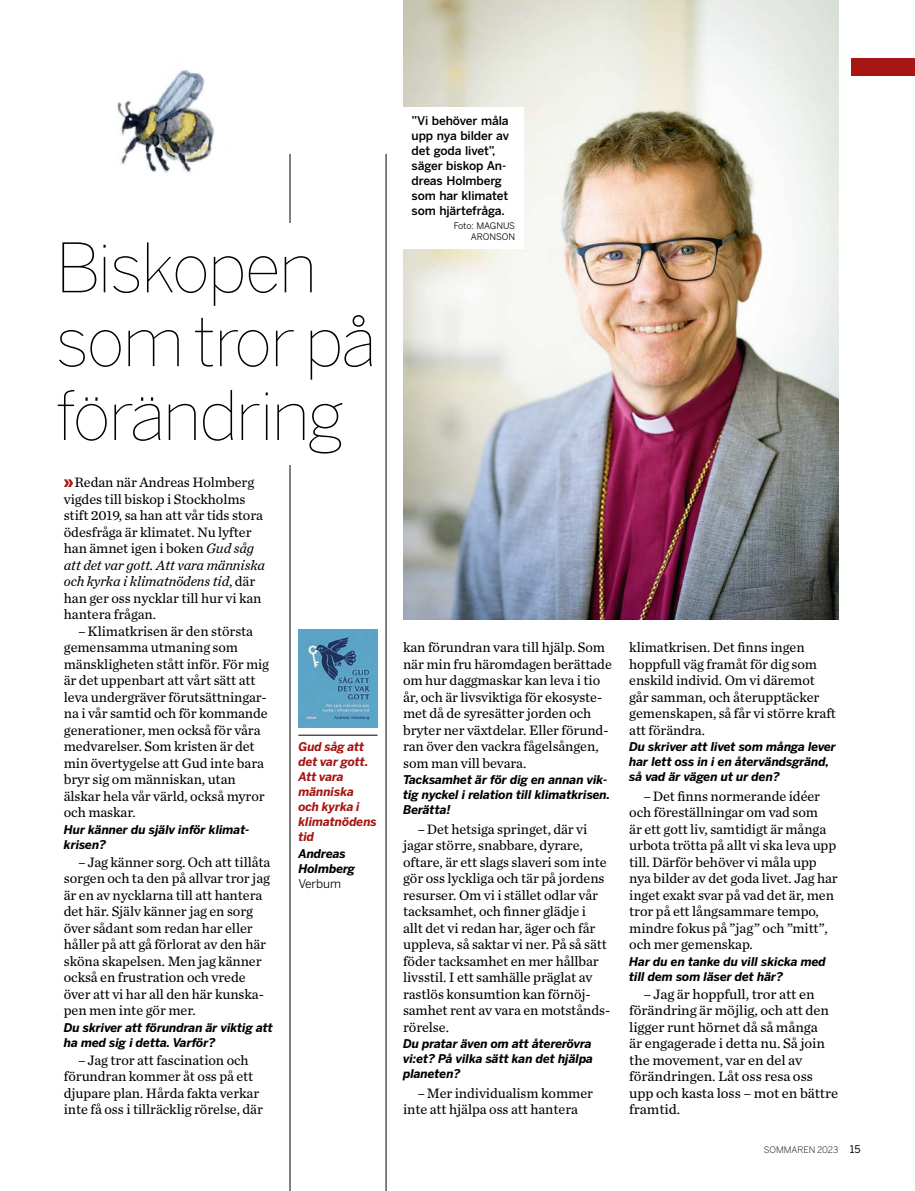
<style>
.page{position:relative;width:915px;height:1191px;background:#fff}
.page>*{position:absolute;margin:0;border:0;box-sizing:border-box;transform-origin:0 0}
.t1{font:100 67.5px/73.8px "Benton Sans";letter-spacing:-.03em;color:#000}
.t2{font:14.25px/16.5px "Chronicle Text G2";letter-spacing:-.005em;color:#000}
.t3{font:italic 700 12px/15px "Benton Sans";letter-spacing:-.005em;color:#000}
.t4{font:500 12px/15px "Benton Sans";letter-spacing:-.01em;color:#000}
.t5{font:italic 700 12px/15px "Benton Sans";letter-spacing:-.005em;color:#a61612}
.t6{font:12px "Benton Sans";letter-spacing:-.005em;color:#000}
.t7{font:9px/10.5px "Benton Sans";letter-spacing:-.005em;color:#000;text-align:right}
.t8{font:300 9px "Benton Sans";letter-spacing:-.005em;color:#000}
.s1{font-family:"Benton Sans";font-weight:900;color:#a61612}
.s2{font-style:italic}
.s3{font-weight:400;font-size:10.5px}
</style>
<div class="page">
<hr style="left:289px;top:154px;width:1px;height:1037px;background:#000">
<hr style="left:385px;top:154px;width:1px;height:1037px;background:#000">
<div style="left:850px;top:58px;width:64px;height:18px;background:#a61612"></div>
<div style="left:55px;top:223px;width:321px;height:241px;background:#fff"></div>
<hr style="left:298px;top:735px;width:79px;height:1px;background:#000">
<img style="left:298px;top:629px;width:79px;height:98px">
<img style="left:403px;top:0;width:435px;height:619px">
<div style="left:403px;top:107px;width:120px;height:141px;background:#fff"></div>
<img style="left:117px;top:69px;width:97px;height:104px">
<h1 class="t1" style="left:55px;top:230px;width:322px">Biskopen som tror på förändring</h1>
<p class="t2" style="left:64px;top:473px;width:203px"><span class="s1">»»</span>Redan när Andreas Holmberg vigdes till biskop i Stockholms stift 2019, sa han att vår tids stora ödesfråga är klimatet. Nu lyfter han ämnet igen i boken <span class="s2">Gud såg att det var gott. Att vara människa och kyrka i klimatnödens tid</span>, där han ger oss nycklar till hur vi kan hantera frågan.</p>
<p class="t2" style="left:64px;top:622px;width:207px;text-indent:14px">– Klimatkrisen är den största gemensamma utmaning som mänskligheten stått inför. För mig är det uppenbart att vårt sätt att leva undergräver förutsättningar&shy;na i vår samtid och för kommande generationer, men också för våra medvarelser. Som kristen är det min övertygelse att Gud inte bara bryr sig om människan, utan älskar hela vår värld, också myror och maskar.</p>
<p class="t3" style="left:64px;top:822px;width:187px">Hur känner du själv inför klimat&shy;krisen?</p>
<p class="t2" style="left:64px;top:853px;width:208px;text-indent:14px">– Jag känner sorg. Och att tillåta sorgen och ta den på allvar tror jag är en av nycklarna till att hantera det här. Själv känner jag en sorg över sådant som redan har eller håller på att gå förlorat av den här sköna skapelsen. Men jag känner också en frustration och vrede över att vi har all den här kunska&shy;pen men inte gör mer.</p>
<p class="t3" style="left:64px;top:1020px;width:210px">Du skriver att förundran är viktig att ha med sig i detta. Varför?</p>
<p class="t2" style="left:64px;top:1051px;width:200px;text-indent:14px">– Jag tror att fascination och förundran kommer åt oss på ett djupare plan. Hårda fakta verkar inte få oss i tillräcklig rörelse, där</p>
<p class="t5" style="left:298px;top:739px;width:80px">Gud såg att det var gott.<br>Att vara människa och kyrka i klimatnödens tid</p>
<p class="t3" style="left:298px;top:846px;width:58px">Andreas<br>Holmberg</p>
<p class="t6" style="left:298px;top:877px;width:44px">Verbum</p>
<p class="t4" style="left:411px;top:113px;width:99px">”Vi behöver måla upp nya bilder av det goda livet”, säger biskop An&shy;dreas Holmberg som har klimatet som hjärtefråga.</p>
<p class="t7" style="left:453px;top:221px;width:63px">Foto: MAGNUS<br>ARONSON</p>
<p class="t2" style="left:403px;top:638px;width:210px">kan förundran vara till hjälp. Som när min fru häromdagen berättade om hur daggmaskar kan leva i tio år, och är livsviktiga för ekosyste&shy;met då de syresätter jorden och bryter ner växtdelar. Eller förund&shy;ran över den vackra fågelsången, som man vill bevara.</p>
<p class="t3" style="left:403px;top:772px;width:208px">Tacksamhet är för dig en annan vik&shy;tig nyckel i relation till klimatkrisen.<br>Berätta!</p>
<p class="t2" style="left:403px;top:820px;width:208px;text-indent:14px">– Det hetsiga springet, där vi jagar större, snabbare, dyrare, oftare, är ett slags slaveri som inte gör oss lyckliga och tär på jordens resurser. Om vi i stället odlar vår tacksamhet, och finner glädje i<br>allt det vi redan har, äger och får uppleva, så saktar vi ner. På så sätt föder tacksamhet en mer hållbar livsstil. I ett samhälle präglat av rastlös konsumtion kan förnöj&shy;samhet rent av vara en motstånds&shy;rörelse.</p>
<p class="t3" style="left:403px;top:1036px;width:191px;text-align:justify">Du pratar även om att återerövra vi:et? På vilka sätt kan det hjälpa planeten?</p>
<p class="t2" style="left:403px;top:1084px;width:191px;text-indent:14px">– Mer individualism kommer inte att hjälpa oss att hantera</p>
<p class="t2" style="left:629px;top:638px;width:208px">klimatkrisen. Det finns ingen hoppfull väg framåt för dig som enskild individ. Om vi däremot går samman, och återupptäcker gemenskapen, så får vi större kraft att förändra.</p>
<p class="t3" style="left:629px;top:739px;width:208px">Du skriver att livet som många lever har lett oss in i en återvändsgränd, så vad är vägen ut ur den?</p>
<p class="t2" style="left:629px;top:787px;width:210px;text-indent:14px">– Det finns normerande idéer och föreställningar om vad som<br>är ett gott liv, samtidigt är många urbota trötta på allt vi ska leva upp till. Därför behöver vi måla upp nya bilder av det goda livet. Jag har inget exakt svar på vad det är, men tror på ett långsammare tempo, mindre fokus på ”jag” och ”mitt”, och mer gemenskap.</p>
<p class="t3" style="left:629px;top:954px;width:198px">Har du en tanke du vill skicka med till dem som läser det här?</p>
<p class="t2" style="left:629px;top:985px;width:210px;text-indent:14px">– Jag är hoppfull, tror att en förändring är möjlig, och att den ligger runt hörnet då så många<br>är engagerade i detta nu. Så join the movement, var en del av förändringen. Låt oss resa oss upp och kasta loss – mot en bättre framtid.</p>
<p class="t8" style="left:763px;top:1144px;width:98px">SOMMAREN 2023 <span class="s3">15</span></p>
</div>
